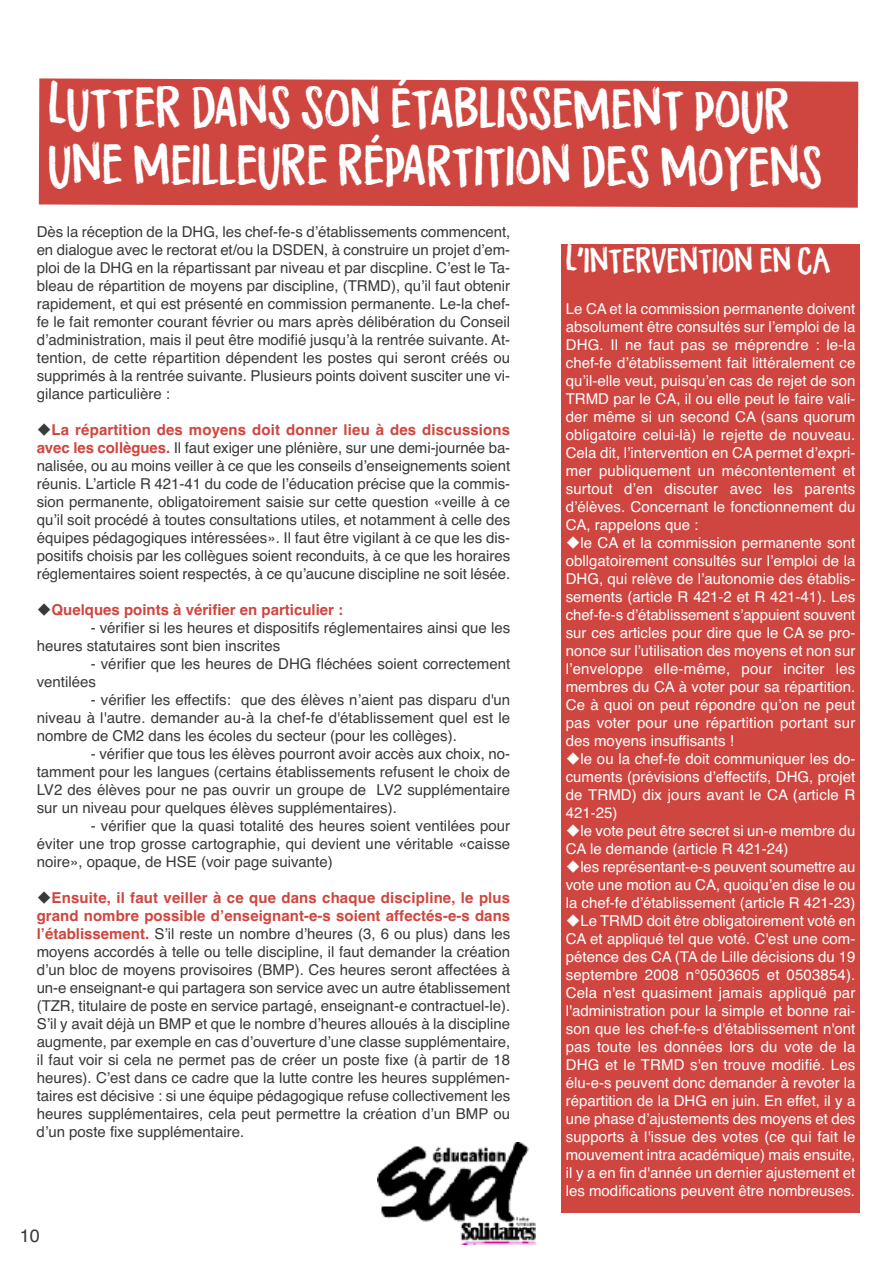
<style>
.page{position:relative;width:893px;height:1263px;background:#fff}
.page>*{position:absolute;margin:0;border:0;box-sizing:border-box;transform-origin:0 0}
.t1{font:48px/57.6px "Flicker DEMO";letter-spacing:-.005em;color:#fff}
.t2{font:30px "Flicker DEMO";color:#fff}
.t3{font:18px "Helvetica";color:#39383a}
.t4{font:15px/18px "Helvetica";color:#39383a;text-align:justify}
.t5{font:15px/18px "Helvetica";color:#fff;text-align:justify}
.t6{font:700 15px "Helvetica";color:#cf4640}
.s1{font-weight:700;color:#cf4640}
.s2{color:#39383a}
</style>
<div class="page">
<div style="left:561px;top:244px;width:299px;height:969px;background:#cf4640"></div>
<div style="left:39px;top:78px;width:819px;height:130px;background:#cf4640"></div>
<img style="left:378px;top:1142px;width:158px;height:102px">
<h1 class="t1" style="left:48px;top:78px;width:776px">LUTTER DANS SON ÉTABLISSEMENT POUR<br>UNE MEILLEURE RÉPARTITION DES MOYENS</h1>
<p class="t4" style="left:37px;top:223px;width:475px">Dès la réception de la DHG, les chef-fe-s d’établissements commencent, en dialogue avec le rectorat et/ou la DSDEN, à construire un projet d’em&shy;ploi de la DHG en la répartissant par niveau et par discpline. C’est le Ta&shy;bleau de répartition de moyens par discipline, (TRMD), qu’il faut obtenir rapidement, et qui est présenté en commission permanente. Le-la chef&shy;fe le fait remonter courant février ou mars après délibération du Conseil d’administration, mais il peut être modifié jusqu’à la rentrée suivante. At&shy;tention, de cette répartition dépendent les postes qui seront créés ou supprimés à la rentrée suivante. Plusieurs points doivent susciter une vi&shy;gilance particulière :</p>
<p class="t4" style="left:37px;top:421px;width:475px">◆<span class="s1">La répartition des moyens doit donner lieu à des discussions avec les collègues.</span> Il faut exiger une plénière, sur une demi-journée ba&shy;nalisée, ou au moins veiller à ce que les conseils d’enseignements soient réunis. L’article R 421-41 du code de l’éducation précise que la commis&shy;sion permanente, obligatoirement saisie sur cette question «veille àce qu’il soit procédéàtoutes consultations utiles, et notamment àcelle des équipes pédagogiques intéressées». Il faut être vigilant à ce que les dis&shy;positifs choisis par les collègues soient reconduits, à ce que les horaires réglementaires soient respectés, à ce qu’aucune discipline ne soit lésée.</p>
<p class="t6" style="left:37px;top:601px;width:308px"><span class="s2">◆</span>Quelques points à vérifier en particulier :</p>
<p class="t4" style="left:37px;top:619px;width:475px;text-indent:54px">- vérifier si les heures et dispositifs réglementaires ainsi que les heures statutaires sont bien inscrites</p>
<p class="t4" style="left:37px;top:655px;width:475px;text-indent:54px">- vérifier que les heures de DHG fléchées soient correctement ventilées</p>
<p class="t4" style="left:37px;top:691px;width:475px;text-indent:54px">- vérifier les effectifs: que des élèves n’aient pas disparu d'un niveau à l'autre. demander au-à la chef-fe d'établissement quel est le nombre de CM2 dans les écoles du secteur (pour les collèges).</p>
<p class="t4" style="left:37px;top:745px;width:475px;text-indent:54px">- vérifier que tous les élèves pourront avoir accès aux choix, no&shy;tamment pour les langues (certains établissements refusent le choix de LV2 des élèves pour ne pas ouvrir un groupe de LV2 supplémentaire sur un niveau pour quelques élèves supplémentaires).</p>
<p class="t4" style="left:37px;top:817px;width:475px;text-indent:54px">- vérifier que la quasi totalité des heures soient ventilées pour éviter une trop grosse cartographie, qui devient une véritable «caisse noire», opaque, de HSE (voir page suivante)</p>
<p class="t4" style="left:37px;top:889px;width:475px">◆<span class="s1">Ensuite, il faut veiller à ce que dans chaque discipline, le plus grand nombre possible d’enseignant-e-s soient affectés-e-s dans l’établissement.</span> S’il reste un nombre d’heures (3, 6 ou plus) dans les moyens accordés à telle ou telle discipline, il faut demander la création d’un bloc de moyens provisoires (BMP). Ces heures seront affectées à un-e enseignant-e qui partagera son service avec un autre établissement (TZR, titulaire de poste en service partagé, enseignant-e contractuel-le).<br>S’il y avait déjà un BMP et que le nombre d’heures alloués à la discipline augmente, par exemple en cas d’ouverture d’une classe supplémentaire, il faut voir si cela ne permet pas de créer un poste fixe (à partir de 18 heures). C’est dans ce cadre que la lutte contre les heures supplémen&shy;taires est décisive : si une équipe pédagogique refuse collectivement les heures supplémentaires, cela peut permettre la création d’un BMP ou d’un poste fixe supplémentaire.</p>
<p class="t3" style="left:20px;top:1226px;width:22px">10</p>
<h2 class="t2" style="left:566px;top:244px;width:266px">L’INTERVENTION EN CA</h2>
<p class="t5" style="left:566px;top:300px;width:291px">Le CA et la commission permanente doivent absolument être consultés sur l’emploi de la DHG. Il ne faut pas se méprendre : le-la chef-fe d’établissement fait littéralement ce qu’il-elle veut, puisqu’en cas de rejet de son TRMD par le CA, il ou elle peut le faire vali&shy;der même si un second CA (sans quorum obligatoire celui-là) le rejette de nouveau.<br>Cela dit, l’intervention en CA permet d’expri&shy;mer publiquement un mécontentement et surtout d’en discuter avec les parents d’élèves. Concernant le fonctionnement du CA, rappelons que :</p>
<p class="t5" style="left:566px;top:534px;width:291px">◆le CA et la commission permanente sont obllgatoirement consultés sur l’emploi de la DHG, qui relève de l’autonomie des établis&shy;sements (article R 421-2 et R 421-41). Les chef-fe-s d’établissement s’appuient souvent sur ces articles pour dire que le CA se pro&shy;nonce sur l’utilisation des moyens et non sur l’enveloppe elle-même, pour inciter les membres du CA à voter pour sa répartition.<br>Ce à quoi on peut répondre qu’on ne peut pas voter pour une répartition portant sur des moyens insuffisants !</p>
<p class="t5" style="left:566px;top:750px;width:291px">◆le ou la chef-fe doit communiquer les do&shy;cuments (prévisions d’effectifs, DHG, projet de TRMD) dix jours avant le CA (article R 421-25)</p>
<p class="t5" style="left:566px;top:822px;width:291px">◆le vote peut être secret si un-e membre du<br>CA le demande (article R 421-24)</p>
<p class="t5" style="left:566px;top:858px;width:291px">◆les représentant-e-s peuvent soumettre au vote une motion au CA, quoiqu’en dise le ou la chef-fe d’établissement (article R 421-23)</p>
<p class="t5" style="left:566px;top:912px;width:291px">◆Le TRMD doit être obligatoirement voté en CA et appliqué tel que voté. C'est une com&shy;pétence des CA (TA de Lille décisions du 19 septembre 2008 n°0503605 et 0503854).<br>Cela n'est quasiment jamais appliqué par l'administration pour la simple et bonne rai&shy;son que les chef-fe-s d'établissement n'ont pas toute les données lors du vote de la DHG et le TRMD s'en trouve modifié. Les élu-e-s peuvent donc demander à revoter la répartition de la DHG en juin. En effet, il y a une phase d’ajustements des moyens et des supports à l'issue des votes (ce qui fait le mouvement intra académique) mais ensuite, il y a en fin d'année un dernier ajustement et les modifications peuvent être nombreuses.</p>
</div>
